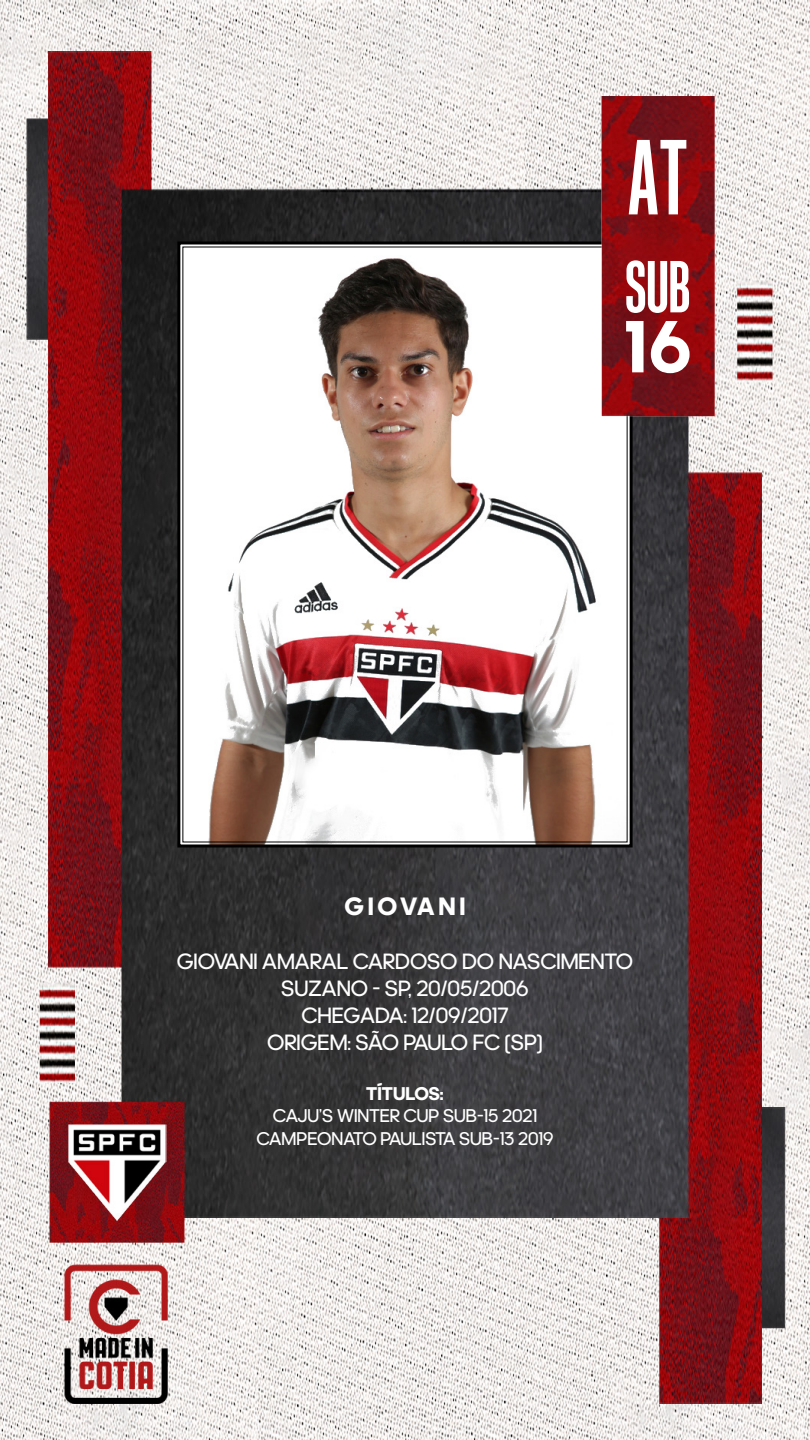
<style>
.page{position:relative;width:810px;height:1440px;background:#fff}
.page>*{position:absolute;margin:0;border:0;box-sizing:border-box;transform-origin:0 0}
.t1{font:700 108.75px "adineue PR Ovariable 100";color:#fff}
.t2{font:75px/60px "adineue PR Ovariable";color:#fff}
.t3{font:25.5px "adineue PR Ovariable";letter-spacing:.15em;color:#fff}
.t4{font:22.5px/27px "adineue PR Ovariable";color:#fff;text-align:center}
.t5{font:18.75px/22.5px "adineue PR Ovariable";color:#fff;text-align:center}
</style>
<div class="page">
<img style="left:0;top:0;width:810px;height:1440px">
<svg style="left:176px;top:240px;width:458px;height:609px"></svg>
<img style="left:68px;top:1124px;width:98px;height:99px">
<h1 class="t1" style="left:628px;top:120px;width:60px">AT</h1>
<h2 class="t2" style="left:624px;top:261px;width:68px">SUB<br>16</h2>
<p class="t3" style="left:344px;top:894px;width:123px">GIOVANI</p>
<p class="t4" style="left:177px;top:949px;width:458px">GIOVANI AMARAL CARDOSO DO NASCIMENTO<br>SUZANO - SP, 20/05/2006<br>CHEGADA: 12/09/2017<br>ORIGEM: SÃO PAULO FC (SP)</p>
<p class="t5" style="left:256px;top:1083px;width:299px">TÍTULOS:<br>CAJU’S WINTER CUP SUB-15 2021<br>CAMPEONATO PAULISTA SUB-13 2019</p>
</div>
